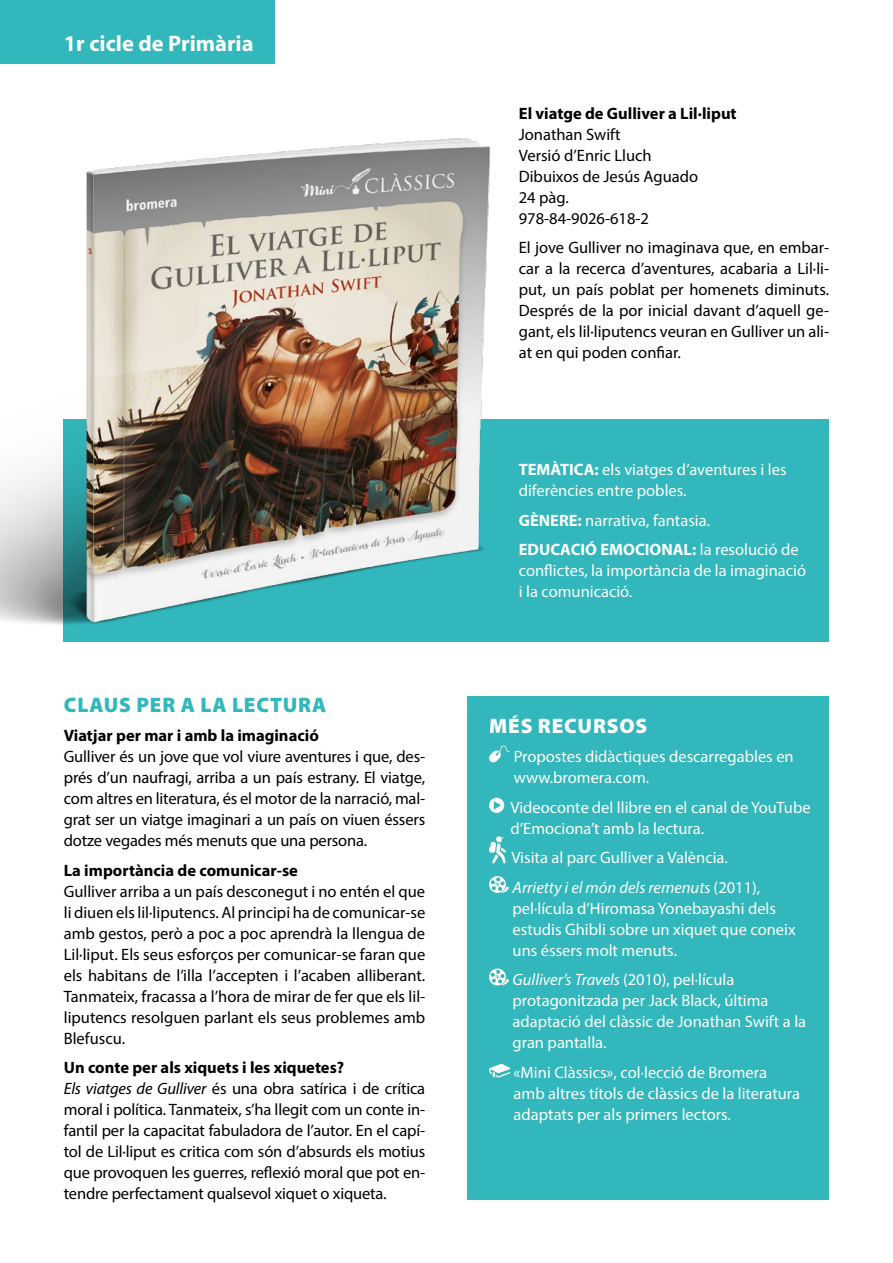
<style>
.page{position:relative;width:893px;height:1263px;background:#fff}
.page>*{position:absolute;margin:0;border:0;box-sizing:border-box;transform-origin:0 0}
.t1{font:700 22.5px "Myriad Pro";color:#fff}
.Títol_Claus_1{font:900 21px "Myriad Pro";letter-spacing:.04em;color:#31b7bc}
.t2{font:900 21px "Myriad Pro";letter-spacing:.04em;color:#fff}
.Text{font:16.5px/21px "Myriad Pro";color:#000;text-align:justify}
.Temàtica__gènere{font:16.5px/21px "Myriad Pro";color:#fff}
.Títol_Claus_2{font:700 16.5px "Myriad Pro";color:#000}
.s1{font-style:italic}
.s2{font-weight:700}
</style>
<div class="page">
<div style="left:64px;top:419px;width:765px;height:223px;background:#31b7bc"></div>
<div style="left:468px;top:696px;width:361px;height:503px;background:#31b7bc"></div>
<div style="left:0;top:0;width:275px;height:64px;background:#31b7bc"></div>
<img style="left:0;top:138px;width:490px;height:504px">
<svg style="left:489px;top:745px;width:21px;height:18px"></svg>
<svg style="left:489px;top:798px;width:15px;height:15px"></svg>
<svg style="left:489px;top:836px;width:17px;height:27px"></svg>
<svg style="left:489px;top:876px;width:20px;height:17px"></svg>
<svg style="left:489px;top:968px;width:20px;height:17px"></svg>
<svg style="left:489px;top:1063px;width:21px;height:15px"></svg>
<h1 class="t1" style="left:64px;top:29px;width:191px">1r cicle de Primària</h1>
<p class="Títol_Claus_1" style="left:64px;top:690px;width:264px">CLAUS PER A LA LECTURA</p>
<p class="Títol_Claus_2" style="left:64px;top:725px;width:257px">Viatjar per mar i amb la imaginació</p>
<p class="Text" style="left:64px;top:746px;width:363px">Gulliver és un jove que vol viure aventures i que, des&shy;prés d’un naufragi, arriba a un país estrany. El viatge, com altres en literatura, és el motor de la narració, mal&shy;grat ser un viatge imaginari a un país on viuen éssers dotze vegades més menuts que una persona.</p>
<p class="Títol_Claus_2" style="left:64px;top:859px;width:236px">La importància de comunicar-se</p>
<p class="Text" style="left:64px;top:880px;width:363px">Gulliver arriba a un país desconegut i no entén el que li diuen els lil·liputencs. Al principi ha de comunicar-se amb gestos, però a poc a poc aprendrà la llengua de Lil·liput. Els seus esforços per comunicar-se faran que els habitans de l’illa l’accepten i l’acaben alliberant.<br>Tanmateix, fracassa a l’hora de mirar de fer que els lil· liputencs resolguen parlant els seus problemes amb Blefuscu.</p>
<p class="Títol_Claus_2" style="left:64px;top:1057px;width:282px">Un conte per als xiquets i les xiquetes?</p>
<p class="Text" style="left:64px;top:1078px;width:363px"><span class="s1">Els viatges de Gulliver</span> és una obra satírica i de crítica moral i política. Tanmateix, s’ha llegit com un conte in&shy;fantil per la capacitat fabuladora de l’autor. En el capí&shy;tol de Lil·liput es critica com són d’absurds els motius que provoquen les guerres, reflexió moral que pot en&shy;tendre perfectament qualsevol xiquet o xiqueta.</p>
<p class="Títol_Claus_2" style="left:519px;top:102px;width:219px">El viatge de Gulliver a Lil·liput</p>
<p class="Text" style="left:519px;top:123px;width:181px;text-align:left">Jonathan Swift<br>Versió d’Enric Lluch<br>Dibuixos de Jesús Aguado<br>24 pàg.<br>978-84-9026-618-2</p>
<p class="Text" style="left:519px;top:237px;width:312px">El jove Gulliver no imaginava que, en embar&shy;car a la recerca d’aventures, acabaria a Lil·li&shy;put, un país poblat per homenets diminuts.<br>Després de la por inicial davant d’aquell ge&shy;gant, els lil·liputencs veuran en Gulliver un ali&shy;at en qui poden confiar.</p>
<p class="Temàtica__gènere" style="left:519px;top:459px;width:269px"><span class="s2">TEMÀTICA:</span> els viatges d’aventures i les diferències entre pobles.</p>
<p class="Temàtica__gènere" style="left:519px;top:509px;width:193px"><span class="s2">GÈNERE:</span> narrativa, fantasia.</p>
<p class="Temàtica__gènere" style="left:519px;top:539px;width:289px"><span class="s2">EDUCACIÓ EMOCIONAL:</span> la resolució de conflictes, la importància de la imaginació i la comunicació.</p>
<p class="t2" style="left:489px;top:712px;width:160px">MÉS RECURSOS</p>
<p class="Temàtica__gènere" style="left:514px;top:746px;width:282px">Propostes didàctiques descarregables en www.bromera.com.</p>
<p class="Temàtica__gènere" style="left:510px;top:797px;width:302px">Videoconte del llibre en el canal de YouTube d’Emociona’t amb la lectura.</p>
<p class="Temàtica__gènere" style="left:511px;top:843px;width:250px;line-height:29.5px">Visita al parc Gulliver a València.<br><span class="s1">Arrietty i el món dels remenuts</span> (2011),</p>
<p class="Temàtica__gènere" style="left:513px;top:898px;width:285px">pel·lícula d’Hiromasa Yonebayashi dels estudis Ghibli sobre un xiquet que coneix uns éssers molt menuts.</p>
<p class="Temàtica__gènere" style="left:513px;top:969px;width:295px"><span class="s1">Gulliver’s Travels</span> (2010), pel·lícula protagonitzada per Jack Black, última adaptació del clàssic de Jonathan Swift a la gran pantalla.</p>
<p class="Temàtica__gènere" style="left:514px;top:1062px;width:288px">«Mini Clàssics», col·lecció de Bromera amb altres títols de clàssics de la literatura adaptats per als primers lectors.</p>
</div>
